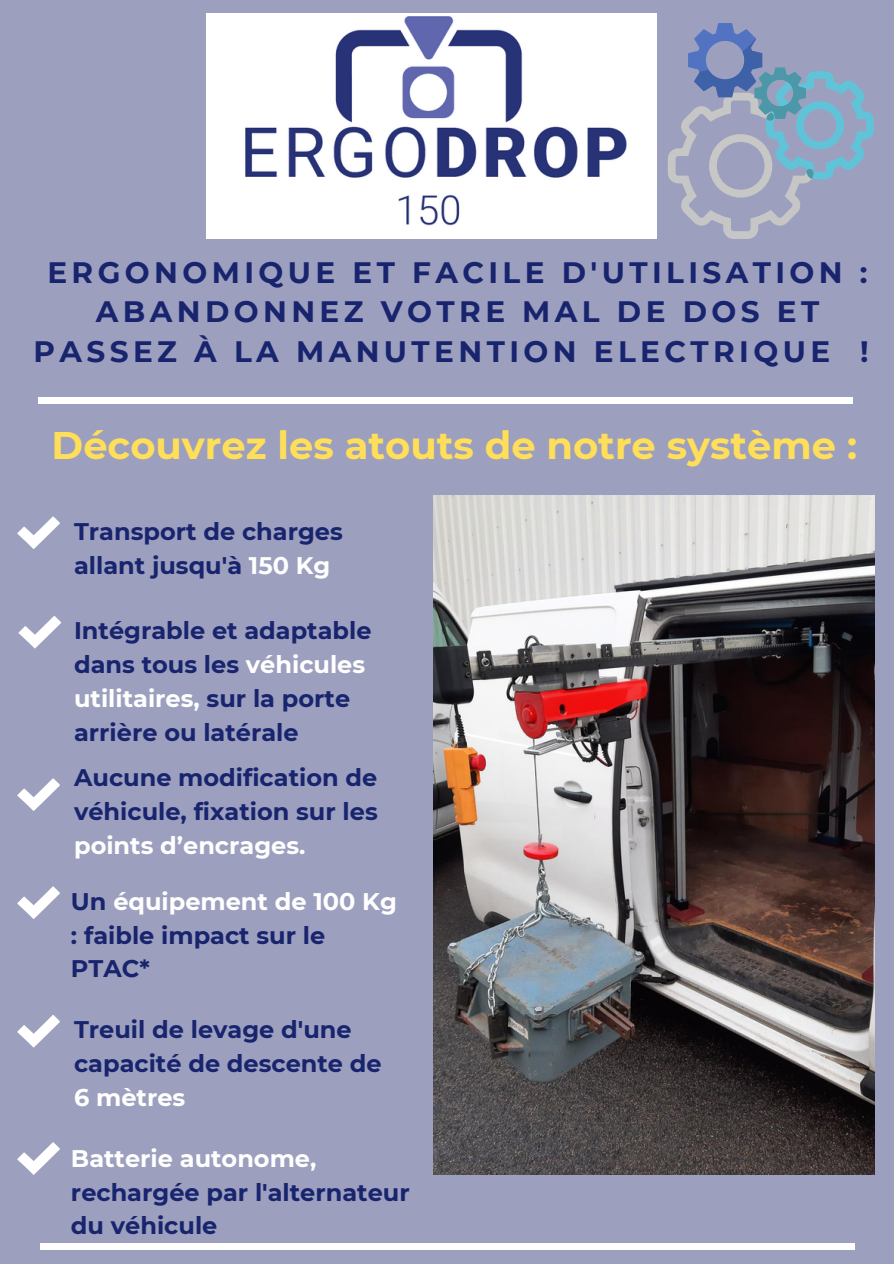
<style>
.page{position:relative;width:894px;height:1264px;background:#fff}
.page>*{position:absolute;margin:0;border:0;box-sizing:border-box;transform-origin:0 0}
.t1{font:700 38.4px "Montserrat";color:#ffde59}
.t2{font:700 29.55px/39.5px "Montserrat";letter-spacing:.15em;color:#19246e;text-align:center}
.t3{font:700 24px/33.8px "Montserrat";color:#19246e}
.t4{font:700 24px "Montserrat";color:#fff}
.s1{color:#fff}
</style>
<div class="page">
<div style="left:0;top:0;width:893px;height:1263px;background:#9ca0be"></div>
<div style="left:40px;top:1243px;width:814px;height:6px;background:#fff"></div>
<div style="left:38px;top:397px;width:814px;height:6px;background:#fff"></div>
<svg style="left:17px;top:516px;width:43px;height:33px"></svg>
<svg style="left:18px;top:616px;width:43px;height:32px"></svg>
<svg style="left:17px;top:778px;width:43px;height:33px"></svg>
<svg style="left:17px;top:886px;width:43px;height:33px"></svg>
<svg style="left:17px;top:1015px;width:43px;height:32px"></svg>
<svg style="left:17px;top:1142px;width:43px;height:32px"></svg>
<svg style="left:668px;top:23px;width:205px;height:216px"></svg>
<img style="left:206px;top:13px;width:450px;height:226px">
<img style="left:434px;top:495px;width:440px;height:679px">
<p class="t2" style="left:34px;top:252px;width:836px">ERGONOMIQUE ET FACILE D'UTILISATION :<br>ABANDONNEZ VOTRE MAL DE DOS ET<br>PASSEZ À LA MANUTENTION ELECTRIQUE !</p>
<h1 class="t1" style="left:52px;top:422px;width:806px">Découvrez les atouts de notre système :</h1>
<p class="t3" style="left:74px;top:514px;width:270px">Transport de charges allant jusqu'à <span class="s1">150 Kg</span></p>
<p class="t3" style="left:74px;top:613px;width:299px">Intégrable et adaptable dans tous les <span class="s1">véhicules utilitaires,</span> sur la porte arrière ou latérale</p>
<p class="t3" style="left:74px;top:761px;width:305px">Aucune modification de véhicule, fixation sur les</p>
<p class="t4" style="left:74px;top:830px;width:233px">points d’encrages.</p>
<p class="t3" style="left:71px;top:884px;width:327px">Un <span class="s1">équipement de 100 Kg </span>: faible impact sur le<br>PTAC*</p>
<p class="t3" style="left:74px;top:1012px;width:309px">Treuil de levage d'une capacité de descente de</p>
<p class="t4" style="left:74px;top:1082px;width:113px">6 mètres</p>
<p class="t4" style="left:71px;top:1143px;width:247px">Batterie autonome,</p>
<p class="t3" style="left:71px;top:1175px;width:340px">rechargée par l'alternateur du véhicule</p>
</div>
